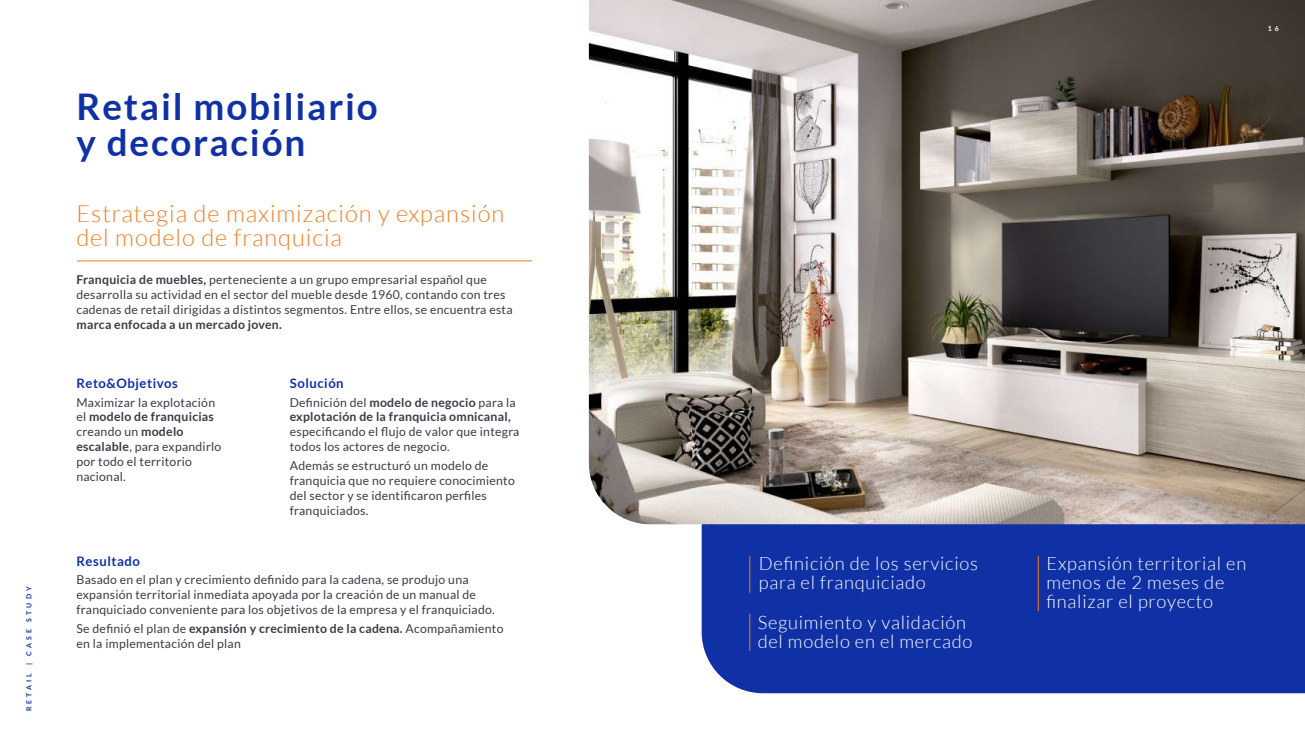
<style>
.page{position:relative;width:1305px;height:737px;background:#fff}
.page>*{position:absolute;margin:0;border:0;box-sizing:border-box;transform-origin:0 0}
.t1{font:700 36.75px/35.9px "Lato";letter-spacing:.05em;color:#1031a5}
.t2{font:300 23.62px/23.6px "Lato";letter-spacing:.04em;color:#f17d25}
.t3{font:300 18.38px/19.2px "Lato";letter-spacing:.04em;color:#fff}
.t4{font:700 13.12px "Lato";letter-spacing:.04em;color:#1031a5}
.t5{font:12.25px/14.9px "Lato";letter-spacing:.02em;color:#3b3b49}
.t6{font:700 12.25px/14.9px "Lato";letter-spacing:.02em;color:#3b3b49}
.t7{font:700 7px "Lato";letter-spacing:.44em;color:#1031a5}
.t8{font:700 7px "Lato";color:#fff}
.s1{font-weight:700}
.s2{font-weight:400}
</style>
<div class="page">
<div style="left:701px;top:524px;width:603px;height:169px;background:#1031a5"></div>
<img style="left:589px;top:0;width:715px;height:524px">
<hr style="left:77px;top:260px;width:455px;height:1px;background:#f17d25">
<hr style="left:749px;top:555px;width:1px;height:37px;background:#f17d25">
<hr style="left:749px;top:614px;width:1px;height:37px;background:#f17d25">
<hr style="left:1037px;top:555px;width:1px;height:56px;background:#f17d25">
<p class="t7" style="left:25px;top:711px;width:126px;rotate:-90deg">RETAIL | CASE STUDY</p>
<h1 class="t1" style="left:76px;top:88px;width:303px">Retail mobiliario y decoración</h1>
<h2 class="t2" style="left:76px;top:202px;width:429px">Estrategia de maximización y expansión del modelo de franquicia</h2>
<p class="t5" style="left:76px;top:272px;width:437px"><span class="s1">Franquicia de muebles,</span> perteneciente a un grupo empresarial español que desarrolla su actividad en el sector del mueble desde 1960, contando con tres cadenas de retail dirigidas a distintos segmentos. Entre ellos, se encuentra esta</p>
<p class="t6" style="left:76px;top:317px;width:207px">marca enfocada a un mercado joven.</p>
<p class="t4" style="left:76px;top:376px;width:103px">Reto&amp;Objetivos</p>
<p class="t5" style="left:76px;top:394px;width:146px">Maximizar la explotación el <span class="s1">modelo de franquicias </span>creando un <span class="s1">modelo escalable</span>, para expandirlo por todo el territorio nacional.</p>
<p class="t4" style="left:290px;top:376px;width:55px">Solución</p>
<p class="t6" style="left:290px;top:394px;width:227px"><span class="s2">Definición del</span> modelo de negocio <span class="s2">para la </span>explotación de la franquicia omnicanal,</p>
<p class="t5" style="left:290px;top:424px;width:231px">especificando el flujo de valor que integra todos los actores de negocio.</p>
<p class="t5" style="left:290px;top:458px;width:226px">Además se estructuró un modelo de franquicia que no requiere conocimiento del sector y se identificaron perfiles franquiciados.</p>
<p class="t4" style="left:76px;top:553px;width:65px">Resultado</p>
<p class="t5" style="left:77px;top:572px;width:420px">Basado en el plan y crecimiento definido para la cadena, se produjo una expansión territorial inmediata apoyada por la creación de un manual de franquiciado conveniente para los objetivos de la empresa y el franquiciado.</p>
<p class="t5" style="left:77px;top:621px;width:428px">Se definió el plan de <span class="s1">expansión y crecimiento de la cadena.</span> Acompañamiento en la implementación del plan</p>
<p class="t8" style="left:1267px;top:25px;width:13px">1 6</p>
<h3 class="t3" style="left:758px;top:554px;width:221px">Definición de los servicios para el franquiciado</h3>
<h3 class="t3" style="left:757px;top:613px;width:216px">Seguimiento y validación del modelo en el mercado</h3>
<h3 class="t3" style="left:1046px;top:554px;width:201px">Expansión territorial en menos de 2 meses de finalizar el proyecto</h3>
</div>
